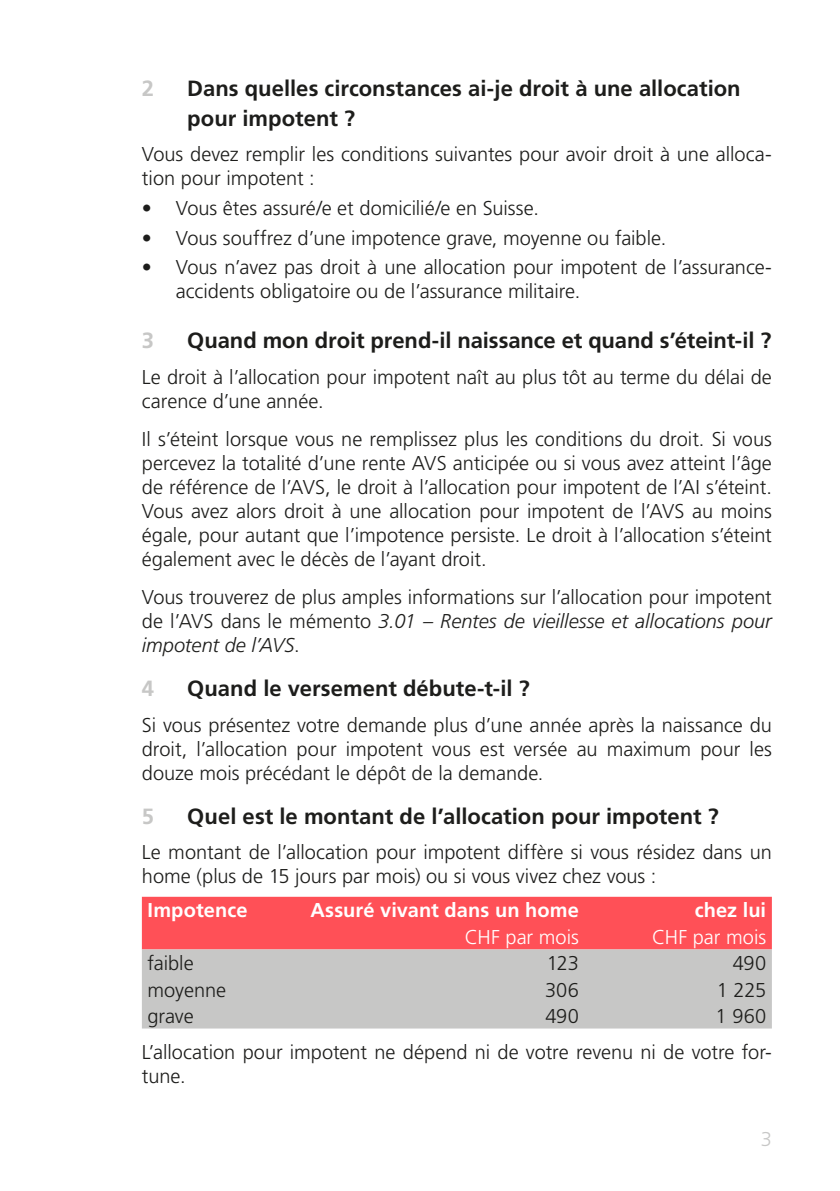
<style>
.page{position:relative;width:840px;height:1191px;background:#fff}
.page>*{position:absolute;margin:0;border:0;box-sizing:border-box;transform-origin:0 0}
.t1{font:700 22px/30px "Frutiger LT Std";color:#1d1d1b}
.t2{font:700 22px "Frutiger LT Std";color:#c7c7c6}
.Grundtext{font:300 20px/24px "Frutiger LT Std";letter-spacing:-.005em;color:#1d1d1b}
.Text_vor_Aufzählung{font:300 20px/24px "Frutiger LT Std";color:#1d1d1b}
.Tabellen_Text_Weiss{font:700 20px "Frutiger LT Std";letter-spacing:.005em;color:#fff}
.Tabellen_Text_Weiss-2{font:300 20px "Frutiger LT Std";color:#fff}
.t3{font:300 20px "Frutiger LT Std";color:#c7c7c6}
.s1{font-style:italic}
</style>
<div class="page">
<div style="left:142px;top:896px;width:629px;height:53px;background:#ff5057"></div>
<div style="left:142px;top:949px;width:629px;height:79px;background:#c7c7c6"></div>
<p class="t2" style="left:142px;top:75px;width:14px">2</p>
<p class="t1" style="left:187px;top:73px;width:554px">Dans quelles circonstances ai-je droit à une allocation pour impotent ?</p>
<p class="Text_vor_Aufzählung" style="left:142px;top:143px;width:631px">Vous devez remplir les conditions suivantes pour avoir droit à une alloca&shy;tion pour impotent :</p>
<p class="Grundtext" style="left:142px;top:196px;width:398px">• Vous êtes assuré/e et domicilié/e en Suisse.</p>
<p class="Grundtext" style="left:142px;top:226px;width:525px">• Vous souffrez d’une impotence grave, moyenne ou faible.</p>
<p class="Grundtext" style="left:176px;top:256px;width:597px;text-indent:-34px">• Vous n’avez pas droit à une allocation pour impotent de l’assurance&shy;accidents obligatoire ou de l’assurance militaire.</p>
<p class="t2" style="left:142px;top:327px;width:14px">3</p>
<p class="t1" style="left:187px;top:325px;width:585px">Quand mon droit prend-il naissance et quand s’éteint-il ?</p>
<p class="Grundtext" style="left:142px;top:365px;width:631px">Le droit à l’allocation pour impotent naît au plus tôt au terme du délai de carence d’une année.</p>
<p class="Grundtext" style="left:142px;top:427px;width:631px;text-align:justify">Il s’éteint lorsque vous ne remplissez plus les conditions du droit. Si vous percevez la totalité d’une rente AVS anticipée ou si vous avez atteint l’âge de référence de l’AVS, le droit à l’allocation pour impotent de l’AI s’éteint.<br>Vous avez alors droit à une allocation pour impotent de l’AVS au moins égale, pour autant que l’impotence persiste. Le droit à l’allocation s’éteint également avec le décès de l’ayant droit.</p>
<p class="Grundtext" style="left:142px;top:585px;width:631px;text-align:justify">Vous trouverez de plus amples informations sur l’allocation pour impotent de l’AVS dans le mémento <span class="s1">3.01 – Rentes de vieillesse et allocations pour impotent de l’AVS</span>.</p>
<p class="t2" style="left:142px;top:675px;width:14px">4</p>
<p class="t1" style="left:187px;top:673px;width:344px">Quand le versement débute-t-il ?</p>
<p class="Grundtext" style="left:142px;top:713px;width:631px;text-align:justify">Si vous présentez votre demande plus d’une année après la naissance du droit, l’allocation pour impotent vous est versée au maximum pour les douze mois précédant le dépôt de la demande.</p>
<p class="t2" style="left:142px;top:803px;width:14px">5</p>
<p class="t1" style="left:187px;top:801px;width:532px">Quel est le montant de l’allocation pour impotent ?</p>
<p class="Text_vor_Aufzählung" style="left:142px;top:840px;width:631px">Le montant de l’allocation pour impotent diffère si vous résidez dans un home (plus de 15 jours par mois) ou si vous vivez chez vous :</p>
<p class="Tabellen_Text_Weiss" style="left:147px;top:898px;width:101px">Impotence</p>
<p class="Tabellen_Text_Weiss" style="left:310px;top:898px;width:270px">Assuré vivant dans un home</p>
<p class="Tabellen_Text_Weiss" style="left:694px;top:898px;width:73px">chez lui</p>
<p class="Tabellen_Text_Weiss-2" style="left:464px;top:925px;width:116px">CHF par mois</p>
<p class="Tabellen_Text_Weiss-2" style="left:651px;top:925px;width:116px">CHF par mois</p>
<p class="Grundtext" style="left:147px;top:951px;width:48px">faible</p>
<p class="Grundtext" style="left:546px;top:951px;width:33px">123</p>
<p class="Grundtext" style="left:732px;top:951px;width:35px">490</p>
<p class="Grundtext" style="left:147px;top:978px;width:80px">moyenne</p>
<p class="Grundtext" style="left:545px;top:978px;width:35px">306</p>
<p class="Grundtext" style="left:716px;top:978px;width:51px">1 225</p>
<p class="Grundtext" style="left:147px;top:1004px;width:48px">grave</p>
<p class="Grundtext" style="left:545px;top:1004px;width:35px">490</p>
<p class="Grundtext" style="left:715px;top:1004px;width:52px">1 960</p>
<p class="Grundtext" style="left:142px;top:1040px;width:631px">L’allocation pour impotent ne dépend ni de votre revenu ni de votre for&shy;tune.</p>
<p class="t3" style="left:760px;top:1127px;width:13px">3</p>
</div>
